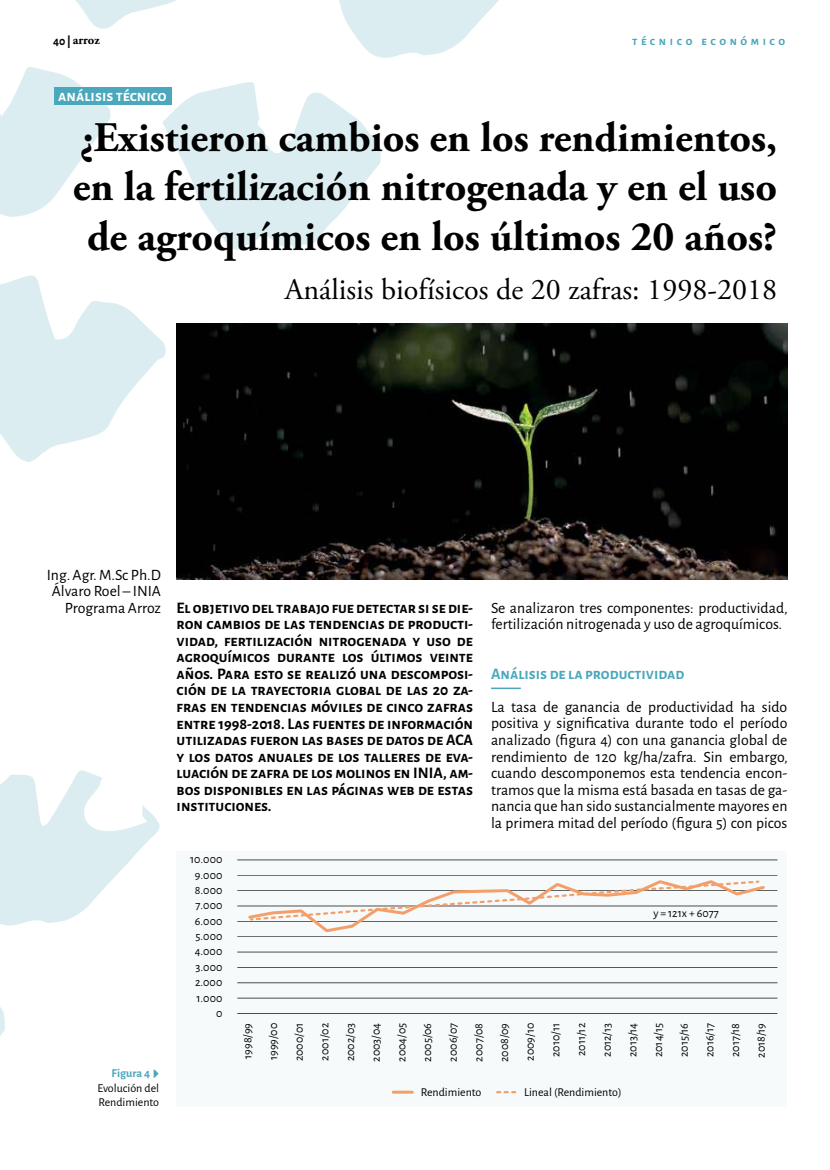
<style>
.page{position:relative;width:830px;height:1170px;background:#fff}
.page>*{position:absolute;margin:0;border:0;box-sizing:border-box;transform-origin:0 0}
.t1{font:700 42px/49.5px "Adobe Garamond Pro";color:#000;text-align:center}
.t2{font:30px "Adobe Garamond Pro";color:#000}
.t3{font:700 15.75px/16.5px "Alegreya Sans SC";color:#000;text-align:justify}
.t4{font:15.75px/16.5px "Alegreya Sans";color:#000}
.t5{font:700 15.75px "Alegreya Sans SC";color:#4aa7bc}
.t6{font:700 15.75px "Alegreya Sans SC";color:#fff}
.t7{font:700 12.75px "Adobe Garamond Pro";color:#000}
.t8{font:12px/25.7px "Alegreya Sans";color:#000;text-align:right}
.t9{font:700 12px "Alegreya Sans SC";letter-spacing:.3em;color:#4aa7bc}
.t10{font:700 12px "Alegreya Sans";color:#4aa7bc}
.s1{font-family:"Alegreya Sans SC";font-size:12px}
.s2{font-family:"Alegreya Sans SC";font-weight:800;font-size:12px}
</style>
<div class="page">
<svg style="left:0;top:1007px;width:5px;height:29px"></svg>
<svg style="left:0;top:770px;width:160px;height:156px"></svg>
<hr style="left:491px;top:687px;width:29px;height:2px;background:#4aa7bc">
<svg style="left:0;top:275px;width:166px;height:187px"></svg>
<svg style="left:0;top:67px;width:112px;height:150px"></svg>
<svg style="left:76px;top:0;width:100px;height:29px"></svg>
<svg style="left:162px;top:82px;width:219px;height:168px"></svg>
<svg style="left:339px;top:0;width:160px;height:58px"></svg>
<div style="left:54px;top:88px;width:118px;height:17px;background:#4aa7bc"></div>
<img style="left:176px;top:323px;width:611px;height:257px">
<div style="left:176px;top:850px;width:610px;height:256px;background:#f6fafb"></div>
<hr style="left:237px;top:859px;width:540px;height:1px;background:#000">
<hr style="left:237px;top:875px;width:540px;height:1px;background:#000">
<hr style="left:237px;top:890px;width:540px;height:1px;background:#000">
<hr style="left:237px;top:905px;width:540px;height:1px;background:#000">
<hr style="left:237px;top:921px;width:540px;height:1px;background:#000">
<hr style="left:237px;top:936px;width:540px;height:1px;background:#000">
<hr style="left:237px;top:951px;width:540px;height:1px;background:#000">
<hr style="left:237px;top:967px;width:540px;height:1px;background:#000">
<hr style="left:237px;top:982px;width:540px;height:1px;background:#000">
<hr style="left:237px;top:997px;width:540px;height:1px;background:#000">
<hr style="left:237px;top:1013px;width:540px;height:1px;background:#000">
<svg style="left:246px;top:880px;width:520px;height:53px"></svg>
<hr style="left:393px;top:1090px;width:19px;height:3px;background:#f49f6a">
<svg style="left:497px;top:1091px;width:19px;height:2px"></svg>
<p class="t7" style="left:53px;top:33px;width:48px"><span class="s1">40</span> <span class="s2">|</span> arroz</p>
<p class="t6" style="left:58px;top:84px;width:110px">análisis técnico</p>
<p class="t9" style="left:631px;top:33px;width:155px">técnico económico</p>
<h1 class="t1" style="left:73px;top:113px;width:705px">¿Existieron cambios en los rendimientos, en la fertilización nitrogenada y en el uso de agroquímicos en los últimos 20 años?</h1>
<h2 class="t2" style="left:284px;top:272px;width:493px">Análisis biofísicos de 20 zafras: 1998-2018</h2>
<p class="t4" style="left:47px;top:565px;width:116px;text-align:right">Ing. Agr. M.Sc Ph.D<br>Álvaro Roel – INIA<br>Programa Arroz</p>
<p class="t10" style="left:112px;top:1064px;width:40px">Figura 4</p>
<p class="t8" style="left:98px;top:1079px;width:63px;line-height:14.4px;text-align:left">Evolución del<br>Rendimiento</p>
<p class="t3" style="left:176px;top:598px;width:298px">El objetivo del trabajo fue detectar si se die&shy;ron cambios de las tendencias de producti&shy;vidad, fertilización nitrogenada y uso de agroquímicos durante los últimos veinte años. Para esto se realizó una descomposi&shy;ción de la trayectoria global de las 20 za&shy;fras en tendencias móviles de cinco zafras entre 1998-2018. Las fuentes de información utilizadas fueron las bases de datos de ACA y los datos anuales de los talleres de eva&shy;luación de zafra de los molinos en INIA, am&shy;bos disponibles en las páginas web de estas instituciones.</p>
<p class="t4" style="left:491px;top:599px;width:298px">Se analizaron tres componentes: productividad, fertilización nitrogenada y uso de agroquímicos.</p>
<p class="t5" style="left:491px;top:662px;width:195px">Análisis de la productividad</p>
<p class="t4" style="left:491px;top:697px;width:298px;text-align:justify">La tasa de ganancia de productividad ha sido positiva y significativa durante todo el período analizado (figura 4) con una ganancia global de rendimiento de 120 kg/ha/zafra. Sin embargo, cuando descomponemos esta tendencia encon&shy;tramos que la misma está basada en tasas de ga&shy;nancia que han sido sustancialmente mayores en la primera mitad del período (figura 5) con picos</p>
<p class="t8" style="left:190px;top:851px;width:34px;line-height:15.3px">10.000<br>9.000<br>8.000<br>7.000<br>6.000<br>5.000<br>4.000<br>3.000<br>2.000<br>1.000<br>0</p>
<p class="t8" style="left:653px;top:899px;width:67px">y = 121x + 6077</p>
<p class="t8" style="left:234px;top:1062px;width:41px;text-align:center;rotate:-90deg">1998/99<br>1999/00<br>2000/01<br>2001/02<br>2002/03<br>2003/04<br>2004/05<br>2005/06<br>2006/07<br>2007/08<br>2008/09<br>2009/10<br>2010/11<br>2011/12<br>2012/13<br>2013/14<br>2014/15<br>2015/16<br>2016/17<br>2017/18<br>2018/19</p>
<p class="t8" style="left:421px;top:1078px;width:62px">Rendimiento</p>
<p class="t8" style="left:524px;top:1078px;width:99px">Lineal (Rendimiento)</p>
</div>
